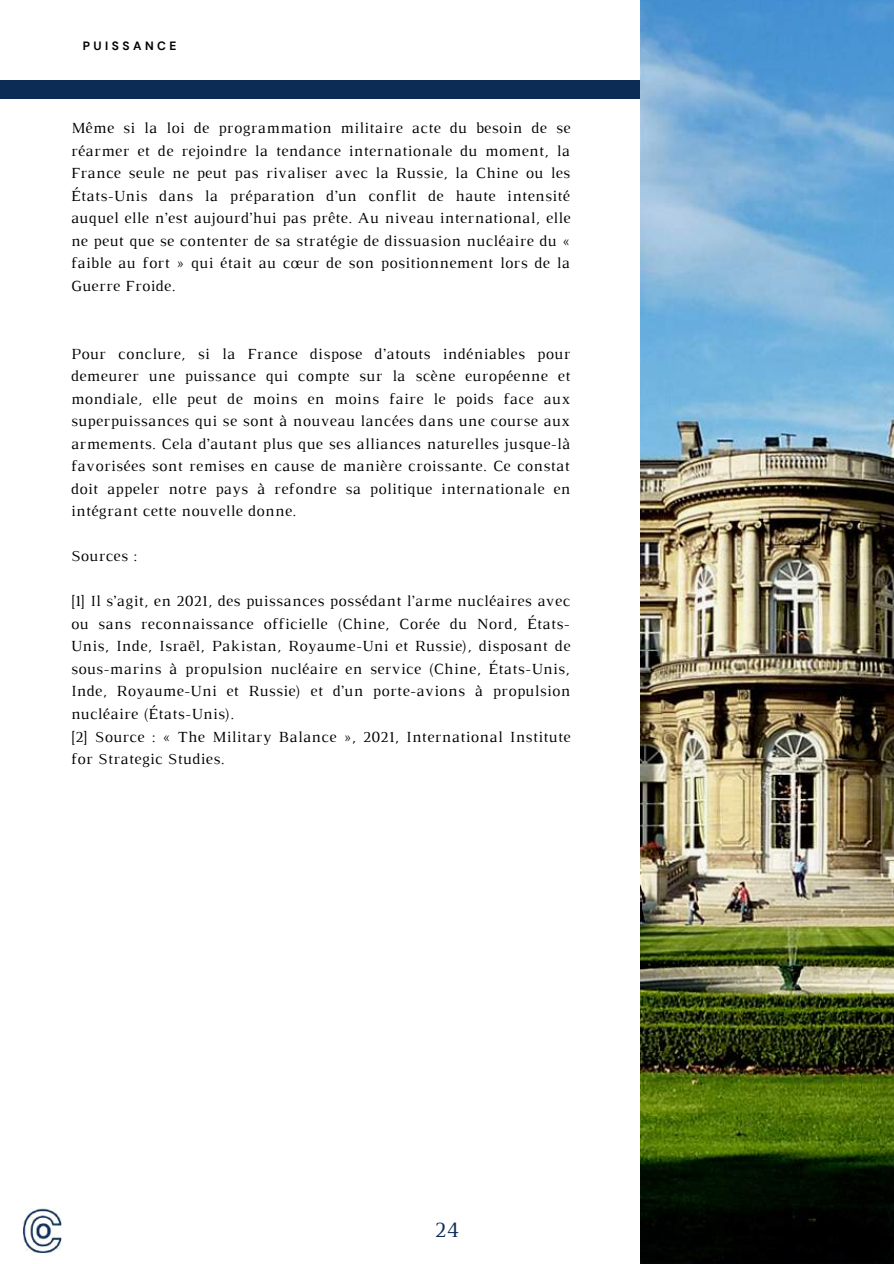
<style>
.page{position:relative;width:894px;height:1264px;background:#fff}
.page>*{position:absolute;margin:0;border:0;box-sizing:border-box;transform-origin:0 0}
.t1{font:22.5px "Luthier";color:#0c2c55}
.t2{font:15.75px/22.5px "Luthier";letter-spacing:.03em;color:#000;text-align:justify}
.t3{font:700 12px "DM Sans";letter-spacing:.29em;color:#000}
</style>
<div class="page">
<div style="left:0;top:80px;width:839px;height:18px;background:#0c2c55"></div>
<img style="left:640px;top:0;width:253px;height:1263px">
<img style="left:23px;top:1208px;width:39px;height:45px">
<p class="t3" style="left:83px;top:38px;width:95px">PUISSANCE</p>
<p class="t2" style="left:71px;top:118px;width:501px">Même si la loi de programmation militaire acte du besoin de se réarmer et de rejoindre la tendance internationale du moment, la France seule ne peut pas rivaliser avec la Russie, la Chine ou les États-Unis dans la préparation d’un conflit de haute intensité auquel elle n’est aujourd’hui pas prête. Au niveau international, elle ne peut que se contenter de sa stratégie de dissuasion nucléaire du « faible au fort » qui était au cœur de son positionnement lors de la Guerre Froide.</p>
<p class="t2" style="left:71px;top:343px;width:500px">Pour conclure, si la France dispose d’atouts indéniables pour demeurer une puissance qui compte sur la scène européenne et mondiale, elle peut de moins en moins faire le poids face aux superpuissances qui se sont à nouveau lancées dans une course aux armements. Cela d’autant plus que ses alliances naturelles jusque-là favorisées sont remises en cause de manière croissante. Ce constat doit appeler notre pays à refondre sa politique internationale en intégrant cette nouvelle donne.</p>
<p class="t2" style="left:71px;top:546px;width:67px">Sources :</p>
<p class="t2" style="left:71px;top:591px;width:500px;text-align:left">[1] Il s’agit, en 2021, des puissances possédant l’arme nucléaires avec ou sans reconnaissance officielle (Chine, Corée du Nord, États-Unis, Inde, Israël, Pakistan, Royaume-Uni et Russie), disposant de sous-marins à propulsion nucléaire en service (Chine, États-Unis, Inde, Royaume-Uni et Russie) et d’un porte-avions à propulsion nucléaire (États-Unis).<br>[2] Source : « The Military Balance », 2021, International Institute for Strategic Studies.</p>
<h1 class="t1" style="left:435px;top:1221px;width:26px">24</h1>
</div>
